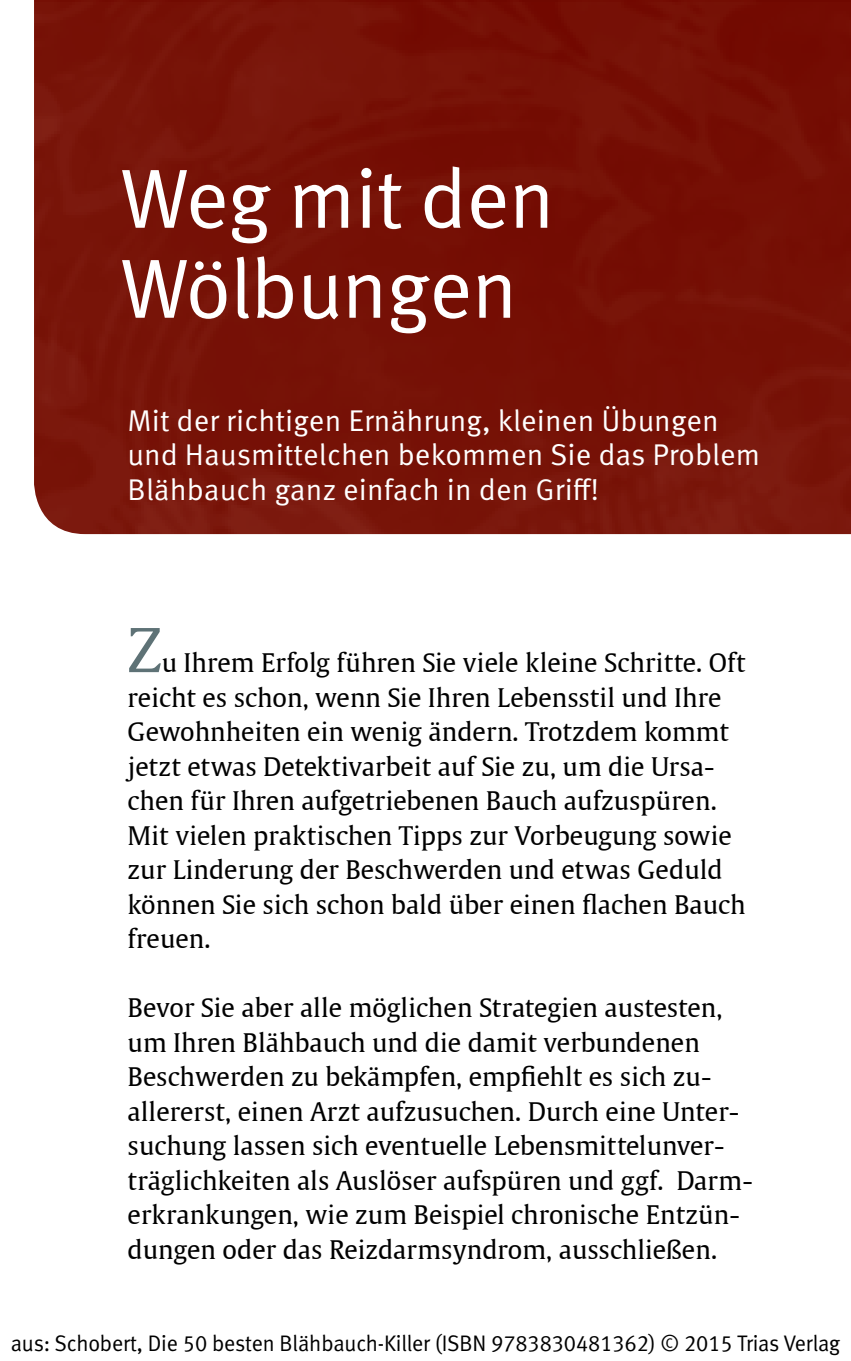
<style>
.page{position:relative;width:851px;height:1361px;background:#fff}
.page>*{position:absolute;margin:0;border:0;box-sizing:border-box;transform-origin:0 0}
.t1{font:84px/90px "Meta Pro Norm";letter-spacing:-.015em;color:#fff}
.t2{font:60px "Thieme Gulliver 2011";color:#5e7276}
.t3{font:30px/34.5px "Meta Pro Norm";letter-spacing:.005em;color:#fff}
.t4{font:25.5px/34.5px "Thieme Gulliver 2011";letter-spacing:.005em;color:#000}
.t5{font:22.5px "Meta Normal LF";letter-spacing:-.005em;color:#000}
</style>
<div class="page">
<div style="left:34px;top:0;width:816px;height:534px;background:#761206"></div>
<h1 class="t1" style="left:120px;top:148px;width:436px">Weg mit den<br>Wölbungen</h1>
<p class="t3" style="left:128px;top:401px;width:634px">Mit der richtigen Ernährung, kleinen Übungen und Hausmittelchen bekommen Sie das Problem<br>Blähbauch ganz einfach in den Griff!</p>
<h2 class="t2" style="left:128px;top:605px;width:35px">Z</h2>
<p class="t4" style="left:128px;top:644px;width:619px;text-indent:34px">u Ihrem Erfolg führen Sie viele kleine Schritte. Oft reicht es schon, wenn Sie Ihren Lebensstil und Ihre Gewohnheiten ein wenig ändern. Trotzdem kommt jetzt etwas Detektivarbeit auf Sie zu, um die Ursa&shy;chen für Ihren aufgetriebenen Bauch aufzuspüren.<br>Mit vielen praktischen Tipps zur Vorbeugung sowie zur Linderung der Beschwerden und etwas Geduld können Sie sich schon bald über einen flachen Bauch freuen.</p>
<p class="t4" style="left:128px;top:989px;width:626px">Bevor Sie aber alle möglichen Strategien austesten, um Ihren Blähbauch und die damit verbundenen Beschwerden zu bekämpfen, empfiehlt es sich zu - allererst, einen Arzt aufzusuchen. Durch eine Unter&shy;suchung lassen sich eventuelle Lebensmittelunver&shy;träglichkeiten als Auslöser aufspüren und ggf. Darm - erkrankungen, wie zum Beispiel chronische Entzün&shy;dungen oder das Reizdarmsyndrom, ausschließen.</p>
<p class="t5" style="left:11px;top:1330px;width:830px">aus: Schobert, Die 50 besten Blähbauch-Killer (ISBN 9783830481362) © 2015 Trias Verlag</p>
</div>
